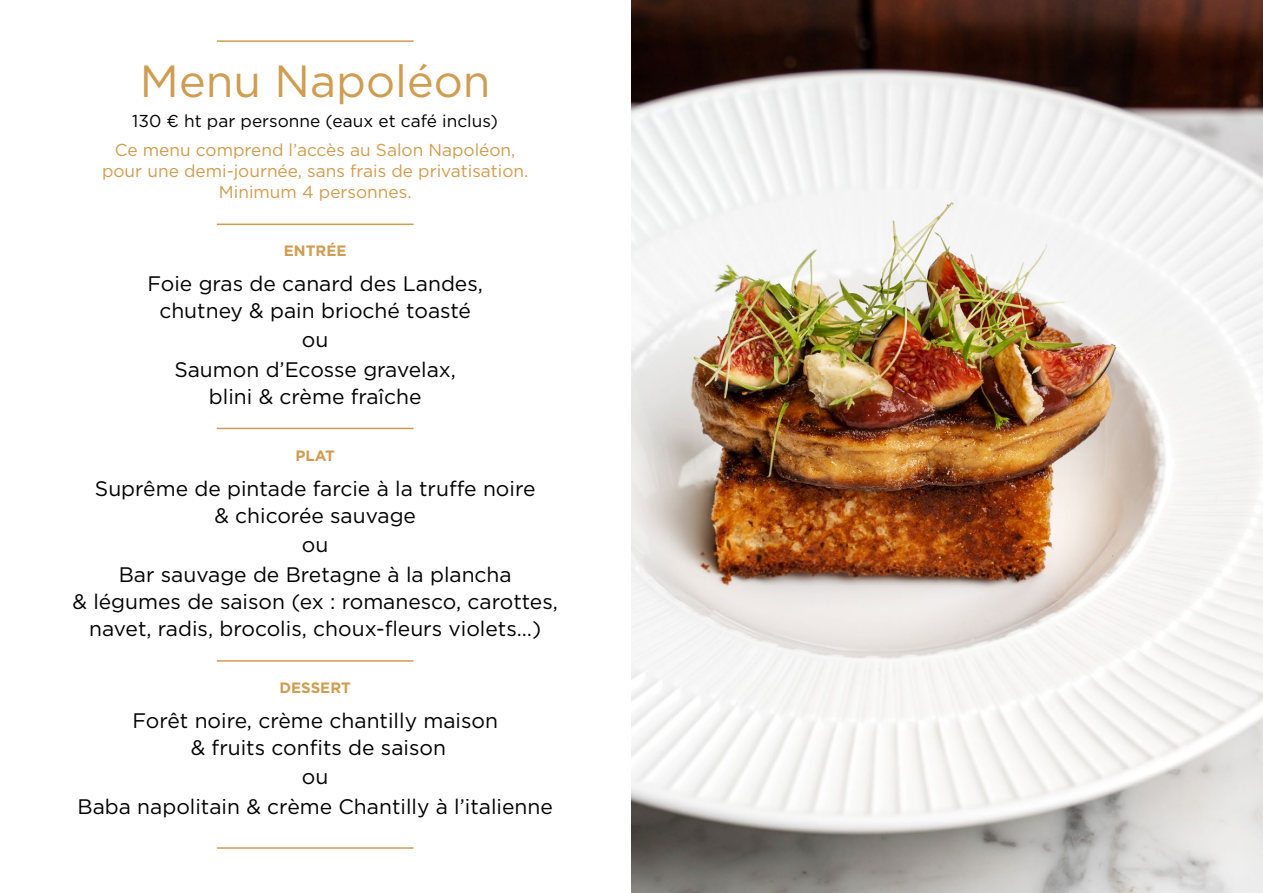
<style>
.page{position:relative;width:1263px;height:893px;background:#fff}
.page>*{position:absolute;margin:0;border:0;box-sizing:border-box;transform-origin:0 0}
.t1{font:45px "Gotham";color:#cf9c51}
.t2{font:21px/27px "Gotham";color:#000;text-align:center}
.t3{font:17.25px/21px "Gotham";color:#cf9c51;text-align:center}
.t4{font:17.25px "Gotham";color:#000}
.t5{font:700 15px "Gotham";color:#cf9c51}
</style>
<div class="page">
<hr style="left:217px;top:224px;width:197px;height:1px;background:#cf9c51">
<hr style="left:217px;top:428px;width:197px;height:1px;background:#cf9c51">
<hr style="left:217px;top:660px;width:197px;height:2px;background:#cf9c51">
<hr style="left:217px;top:847px;width:197px;height:2px;background:#cf9c51">
<hr style="left:217px;top:40px;width:197px;height:2px;background:#cf9c51">
<img style="left:631px;top:0;width:632px;height:893px">
<h1 class="t1" style="left:140px;top:53px;width:352px">Menu Napoléon</h1>
<p class="t4" style="left:132px;top:110px;width:367px">130 € ht par personne (eaux et café inclus)</p>
<p class="t3" style="left:102px;top:139px;width:428px">Ce menu comprend l’accès au Salon Napoléon, pour une demi-journée, sans frais de privatisation.<br>Minimum 4 personnes.</p>
<p class="t5" style="left:284px;top:240px;width:64px">ENTRÉE</p>
<p class="t2" style="left:147px;top:270px;width:337px">Foie gras de canard des Landes, chutney &amp; pain brioché toasté</p>
<p class="t2" style="left:174px;top:325px;width:283px;line-height:29.1px">ou<br>Saumon d’Ecosse gravelax,</p>
<p class="t2" style="left:209px;top:382px;width:214px">blini &amp; crème fraîche</p>
<p class="t5" style="left:295px;top:445px;width:41px">PLAT</p>
<p class="t2" style="left:95px;top:475px;width:442px">Suprême de pintade farcie à la truffe noire &amp; chicorée sauvage</p>
<p class="t2" style="left:119px;top:530px;width:394px;line-height:29.1px">ou<br>Bar sauvage de Bretagne à la plancha</p>
<p class="t2" style="left:72px;top:587px;width:487px">&amp; légumes de saison (ex : romanesco, carottes, navet, radis, brocolis, choux-fleurs violets…)</p>
<p class="t5" style="left:279px;top:677px;width:73px">DESSERT</p>
<p class="t2" style="left:132px;top:707px;width:367px">Forêt noire, crème chantilly maison &amp; fruits confits de saison</p>
<p class="t2" style="left:78px;top:762px;width:477px;line-height:29.1px">ou<br>Baba napolitain &amp; crème Chantilly à l’italienne</p>
</div>
